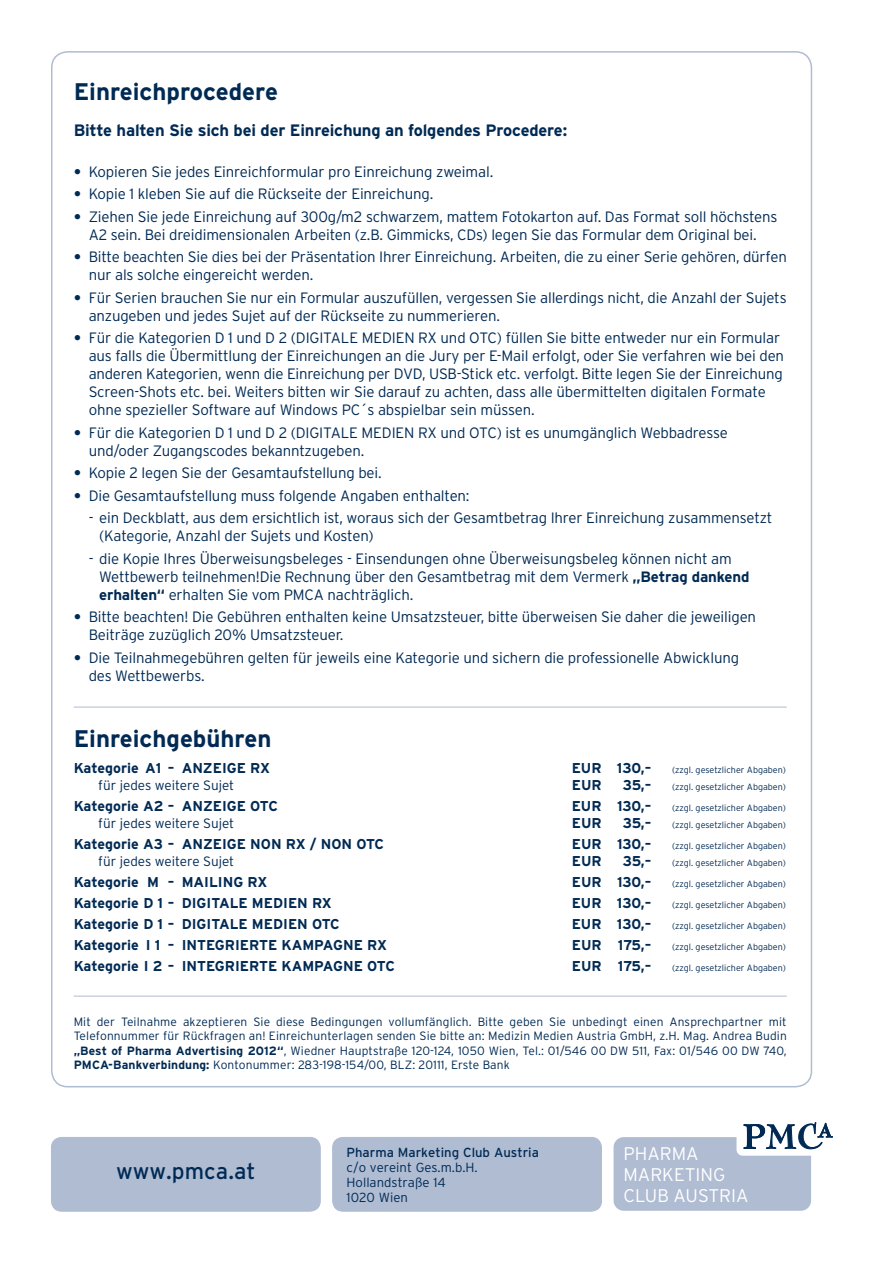
<style>
.page{position:relative;width:893px;height:1263px;background:#fff}
.page>*{position:absolute;margin:0;border:0;box-sizing:border-box;transform-origin:0 0}
.t1{font:700 24px "Interstate";color:#002a54}
.t2{font:22.5px "Interstate";color:#002a54}
.t3{font:300 18.3px/20.9px "Interstate";color:#fff}
.t4{font:700 16.5px "Interstate";letter-spacing:-.01em;color:#002a54}
.t5{font:300 15px/18px "Interstate";letter-spacing:-.01em;color:#002a54}
.t6{font:700 14.25px "Interstate";color:#002a54}
.t7{font:300 13.5px "Interstate";color:#002a54}
.t8{font:300 13.2px/15px "Interstate";color:#002a54}
.t9{font:13.2px "Interstate";color:#002a54}
.t10{font:300 12px/14.4px "Interstate";letter-spacing:.01em;color:#002a54;text-align:justify}
.t11{font:300 9px "Interstate";color:#002a54}
.s1{font-family:"Helvetica Neue";font-stretch:condensed}
.s2{font-weight:700}
</style>
<div class="page">
<div style="left:333px;top:1137px;width:268px;height:74px;background:#afbcd2;border-radius:10px"></div>
<div style="left:332px;top:1137px;width:270px;height:75px;border:1px solid #afbcd2;border-radius:10px"></div>
<div style="left:51px;top:1137px;width:269px;height:74px;background:#afbcd2;border-radius:10px"></div>
<div style="left:51px;top:1137px;width:270px;height:75px;border:1px solid #afbcd2;border-radius:10px"></div>
<div style="left:613px;top:1137px;width:198px;height:74px;background:#afbcd2;border-radius:10px"></div>
<div style="left:736px;top:1112px;width:101px;height:44px;background:#fff;border-radius:6px"></div>
<svg style="left:743px;top:1122px;width:90px;height:28px"></svg>
<hr style="left:74px;top:707px;width:713px;height:1px;background:#afbcd2">
<hr style="left:74px;top:996px;width:713px;height:1px;background:#afbcd2">
<h1 class="t1" style="left:74px;top:83px;width:206px">Einreichprocedere</h1>
<p class="t4" style="left:74px;top:124px;width:495px">Bitte halten Sie sich bei der Einreichung an folgendes Procedere:</p>
<p class="t5" style="left:74px;top:164px;width:421px"><span class="s1">•</span> Kopieren Sie jedes Einreichformular pro Einreichung zweimal.</p>
<p class="t5" style="left:74px;top:187px;width:361px"><span class="s1">•</span> Kopie 1 kleben Sie auf die Rückseite der Einreichung.</p>
<p class="t5" style="left:74px;top:209px;width:705px;text-align:center"><span class="s1">•</span> Ziehen Sie jede Einreichung auf 300g/m2 schwarzem, mattem Fotokarton auf. Das Format soll höchstens<br>A2 sein. Bei dreidimensionalen Arbeiten (z.B. Gimmicks, CDs) legen Sie das Formular dem Original bei.</p>
<p class="t5" style="left:89px;top:250px;width:700px;text-indent:-15px"><span class="s1">•</span> Bitte beachten Sie dies bei der Präsentation Ihrer Einreichung. Arbeiten, die zu einer Serie gehören, dürfen nur als solche eingereicht werden.</p>
<p class="t5" style="left:89px;top:290px;width:699px;text-indent:-15px"><span class="s1">•</span> Für Serien brauchen Sie nur ein Formular auszufüllen, vergessen Sie allerdings nicht, die Anzahl der Sujets anzugeben und jedes Sujet auf der Rückseite zu nummerieren.</p>
<p class="t5" style="left:89px;top:331px;width:697px;text-indent:-15px"><span class="s1">•</span> Für die Kategorien D 1 und D 2 (DIGITALE MEDIEN RX und OTC) füllen Sie bitte entweder nur ein Formular aus falls die Übermittlung der Einreichungen an die Jury per E-Mail erfolgt, oder Sie verfahren wie bei den anderen Kategorien, wenn die Einreichung per DVD, USB-Stick etc. verfolgt. Bitte legen Sie der Einreichung Screen-Shots etc. bei. Weiters bitten wir Sie darauf zu achten, dass alle übermittelten digitalen Formate ohne spezieller Software auf Windows PC´s abspielbar sein müssen.</p>
<p class="t5" style="left:89px;top:425px;width:641px;text-indent:-15px"><span class="s1">•</span> Für die Kategorien D 1 und D 2 (DIGITALE MEDIEN RX und OTC) ist es unumgänglich Webbadresse und/oder Zugangscodes bekanntzugeben.</p>
<p class="t5" style="left:74px;top:466px;width:309px"><span class="s1">•</span> Kopie 2 legen Sie der Gesamtaufstellung bei.</p>
<p class="t5" style="left:74px;top:488px;width:397px"><span class="s1">•</span> Die Gesamtaufstellung muss folgende Angaben enthalten:</p>
<p class="t5" style="left:99px;top:511px;width:675px;text-indent:-10px">- ein Deckblatt, aus dem ersichtlich ist, woraus sich der Gesamtbetrag Ihrer Einreichung zusammensetzt (Kategorie, Anzahl der Sujets und Kosten)</p>
<p class="t5" style="left:99px;top:551px;width:652px;text-indent:-10px">- die Kopie Ihres Überweisungsbeleges - Einsendungen ohne Überweisungsbeleg können nicht am<br>Wettbewerb teilnehmen!Die Rechnung über den Gesamtbetrag mit dem Vermerk <span class="s2">„Betrag dankend erhalten“</span> erhalten Sie vom PMCA nachträglich.</p>
<p class="t5" style="left:89px;top:610px;width:669px;text-indent:-15px"><span class="s1">•</span> Bitte beachten! Die Gebühren enthalten keine Umsatzsteuer, bitte überweisen Sie daher die jeweiligen<br>Beiträge zuzüglich 20% Umsatzsteuer.</p>
<p class="t5" style="left:89px;top:650px;width:652px;text-indent:-15px"><span class="s1">•</span> Die Teilnahmegebühren gelten für jeweils eine Kategorie und sichern die professionelle Abwicklung des Wettbewerbs.</p>
<h1 class="t1" style="left:74px;top:730px;width:199px">Einreichgebühren</h1>
<p class="t6" style="left:74px;top:762px;width:198px">Kategorie A1 – ANZEIGE RX</p>
<p class="t6" style="left:572px;top:762px;width:81px">EUR 130,–</p>
<p class="t11" style="left:672px;top:766px;width:115px">(zzgl. gesetzlicher Abgaben)</p>
<p class="t7" style="left:98px;top:780px;width:138px">für jedes weitere Sujet</p>
<p class="t6" style="left:572px;top:780px;width:31px">EUR</p>
<p class="t6" style="left:623px;top:780px;width:30px">35,–</p>
<p class="t11" style="left:672px;top:783px;width:115px">(zzgl. gesetzlicher Abgaben)</p>
<p class="t6" style="left:74px;top:801px;width:206px">Kategorie A2 – ANZEIGE OTC</p>
<p class="t6" style="left:572px;top:801px;width:81px">EUR 130,–</p>
<p class="t11" style="left:672px;top:804px;width:115px">(zzgl. gesetzlicher Abgaben)</p>
<p class="t7" style="left:98px;top:818px;width:138px">für jedes weitere Sujet</p>
<p class="t6" style="left:572px;top:818px;width:31px">EUR</p>
<p class="t6" style="left:623px;top:818px;width:30px">35,–</p>
<p class="t11" style="left:672px;top:821px;width:115px">(zzgl. gesetzlicher Abgaben)</p>
<p class="t6" style="left:74px;top:839px;width:312px">Kategorie A3 – ANZEIGE NON RX / NON OTC</p>
<p class="t6" style="left:572px;top:839px;width:81px">EUR 130,–</p>
<p class="t11" style="left:672px;top:842px;width:115px">(zzgl. gesetzlicher Abgaben)</p>
<p class="t7" style="left:98px;top:856px;width:138px">für jedes weitere Sujet</p>
<p class="t6" style="left:572px;top:856px;width:31px">EUR</p>
<p class="t6" style="left:623px;top:856px;width:30px">35,–</p>
<p class="t11" style="left:672px;top:860px;width:115px">(zzgl. gesetzlicher Abgaben)</p>
<p class="t6" style="left:74px;top:877px;width:195px">Kategorie M – MAILING RX</p>
<p class="t6" style="left:572px;top:877px;width:81px">EUR 130,–</p>
<p class="t11" style="left:672px;top:881px;width:115px">(zzgl. gesetzlicher Abgaben)</p>
<p class="t6" style="left:74px;top:898px;width:260px">Kategorie D 1 – DIGITALE MEDIEN RX</p>
<p class="t6" style="left:572px;top:898px;width:81px">EUR 130,–</p>
<p class="t11" style="left:672px;top:902px;width:115px">(zzgl. gesetzlicher Abgaben)</p>
<p class="t6" style="left:74px;top:919px;width:268px">Kategorie D 1 – DIGITALE MEDIEN OTC</p>
<p class="t6" style="left:572px;top:919px;width:81px">EUR 130,–</p>
<p class="t11" style="left:672px;top:923px;width:115px">(zzgl. gesetzlicher Abgaben)</p>
<p class="t6" style="left:74px;top:940px;width:315px">Kategorie I 1 – INTEGRIERTE KAMPAGNE RX</p>
<p class="t6" style="left:572px;top:940px;width:81px">EUR 175,–</p>
<p class="t11" style="left:672px;top:944px;width:115px">(zzgl. gesetzlicher Abgaben)</p>
<p class="t6" style="left:74px;top:961px;width:323px">Kategorie I 2 – INTEGRIERTE KAMPAGNE OTC</p>
<p class="t6" style="left:572px;top:961px;width:81px">EUR 175,–</p>
<p class="t11" style="left:672px;top:965px;width:115px">(zzgl. gesetzlicher Abgaben)</p>
<p class="t10" style="left:74px;top:1016px;width:715px">Mit der Teilnahme akzeptieren Sie diese Bedingungen vollumfänglich. Bitte geben Sie unbedingt einen Ansprechpartner mit Telefonnummer für Rückfragen an! Einreichunterlagen senden Sie bitte an: Medizin Medien Austria GmbH, z.H. Mag. Andrea Budin <span class="s2">„Best of Pharma Advertising 2012“</span>, Wiedner Hauptstraße 120-124, 1050 Wien, Tel.: 01/546 00 DW 511, Fax: 01/546 00 DW 740, <span class="s2">PMCA-Bankverbindung:</span> Kontonummer: 283-198-154/00, BLZ: 20111, Erste Bank</p>
<h2 class="t2" style="left:116px;top:1163px;width:141px">www.pmca.at</h2>
<p class="t9" style="left:347px;top:1147px;width:194px">Pharma Marketing Club Austria</p>
<p class="t8" style="left:347px;top:1161px;width:133px">c/o vereint Ges.m.b.H.<br>Hollandstraße 14<br>1020 Wien</p>
<p class="t3" style="left:623px;top:1145px;width:127px">PHARMA<br>MARKETING<br>CLUB AUSTRIA</p>
</div>
